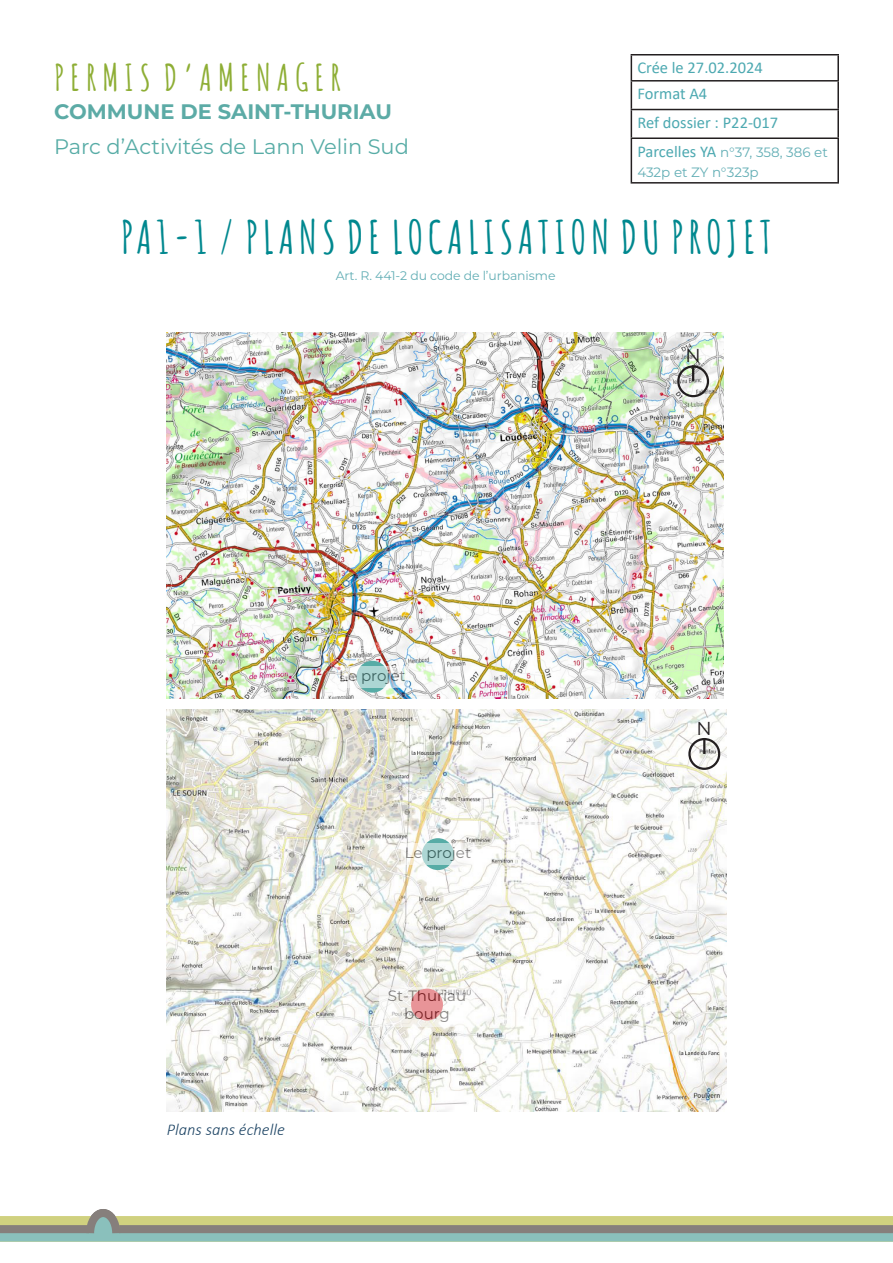
<style>
.page{position:relative;width:893px;height:1263px;background:#fff}
.page>*{position:absolute;margin:0;border:0;box-sizing:border-box;transform-origin:0 0}
.t1{font:700 45px "Amatic SC";letter-spacing:.1em;color:#00888f}
.t2{font:700 36px "Amatic SC";letter-spacing:.165em;color:#8eae35}
.t3{font:21px "Montserrat";color:#57aca6}
.t4{font:700 21px "Montserrat";color:#5caba6}
.t5{font:18.75px "Montserrat";color:#231f20}
.t6{font:16.5px/26.1px "Calibri";color:#4da9b1}
.Légende{font:italic 300 16.5px "Calibri";color:#1d4464}
.t7{font:15px/18px "Montserrat";color:#231f20;text-align:center}
.t8{font:13.5px/19.5px "Montserrat";color:#62aeb5}
.t9{font:12.45px "Montserrat";letter-spacing:-.005em;color:#62aeb5}
.s1{font-family:"Calibri";font-size:16.5px;color:#4da9b1}
</style>
<div class="page">
<hr style="left:631px;top:54px;width:208px;height:2px;background:#231f20">
<hr style="left:837px;top:56px;width:2px;height:24px;background:#231f20">
<hr style="left:631px;top:80px;width:208px;height:2px;background:#231f20">
<hr style="left:837px;top:82px;width:2px;height:27px;background:#231f20">
<hr style="left:631px;top:109px;width:208px;height:1px;background:#231f20">
<svg style="left:631px;top:56px;width:1px;height:81px"></svg>
<hr style="left:837px;top:110px;width:2px;height:27px;background:#231f20">
<hr style="left:631px;top:137px;width:208px;height:2px;background:#231f20">
<hr style="left:631px;top:139px;width:1px;height:43px;background:#231f20">
<hr style="left:837px;top:139px;width:2px;height:43px;background:#231f20">
<hr style="left:631px;top:182px;width:208px;height:2px;background:#231f20">
<img style="left:167px;top:710px;width:559px;height:401px">
<div style="left:0;top:1216px;width:893px;height:25px;background:#d0d17f"></div>
<div style="left:7px;top:1228px;width:879px;height:13px;background:#8ac0bc"></div>
<div style="left:119px;top:1225px;width:774px;height:8px;background:#867f7c"></div>
<div style="left:0;top:1225px;width:89px;height:8px;background:#867f7c"></div>
<svg style="left:82px;top:1209px;width:42px;height:25px"></svg>
<img style="left:167px;top:332px;width:556px;height:366px">
<svg style="left:357px;top:661px;width:31px;height:32px"></svg>
<div style="left:677px;top:365px;width:32px;height:32px;border:2px solid #231f20;border-radius:50%"></div>
<svg style="left:692px;top:365px;width:2px;height:16px"></svg>
<div style="left:688px;top:738px;width:32px;height:32px;border:2px solid #231f20;border-radius:50%"></div>
<svg style="left:703px;top:738px;width:2px;height:16px"></svg>
<svg style="left:422px;top:838px;width:32px;height:32px"></svg>
<svg style="left:401px;top:844px;width:74px;height:21px"></svg>
<svg style="left:379px;top:987px;width:96px;height:39px"></svg>
<svg style="left:336px;top:666px;width:73px;height:21px"></svg>
<h2 class="t2" style="left:54px;top:50px;width:288px">PERMIS D’AMENAGER</h2>
<p class="t4" style="left:54px;top:96px;width:339px">COMMUNE DE SAINT-THURIAU</p>
<p class="t3" style="left:54px;top:132px;width:356px">Parc d’Activités de Lann Velin Sud</p>
<p class="t6" style="left:637px;top:54px;width:127px">Crée le 27.02.2024<br>Format A4</p>
<p class="t6" style="left:637px;top:109px;width:142px">Ref dossier : P22-017</p>
<p class="t8" style="left:637px;top:142px;width:192px"><span class="s1">Parcelles YA</span> n°37, 358, 386 et<br>432p et ZY n°323p</p>
<h1 class="t1" style="left:121px;top:203px;width:652px">PA1-1 / PLANS DE LOCALISATION DU PROJET</h1>
<p class="t9" style="left:336px;top:267px;width:221px">Art. R. 441-2 du code de l’urbanisme</p>
<p class="t7" style="left:339px;top:666px;width:68px">Le projet</p>
<p class="Légende" style="left:167px;top:1119px;width:119px">Plans sans échelle</p>
<p class="t7" style="left:405px;top:843px;width:68px">Le projet</p>
<p class="t7" style="left:388px;top:986px;width:80px">St-Thuriau bourg</p>
<p class="t5" style="left:685px;top:343px;width:17px">N</p>
<p class="t5" style="left:697px;top:715px;width:17px">N</p>
</div>
